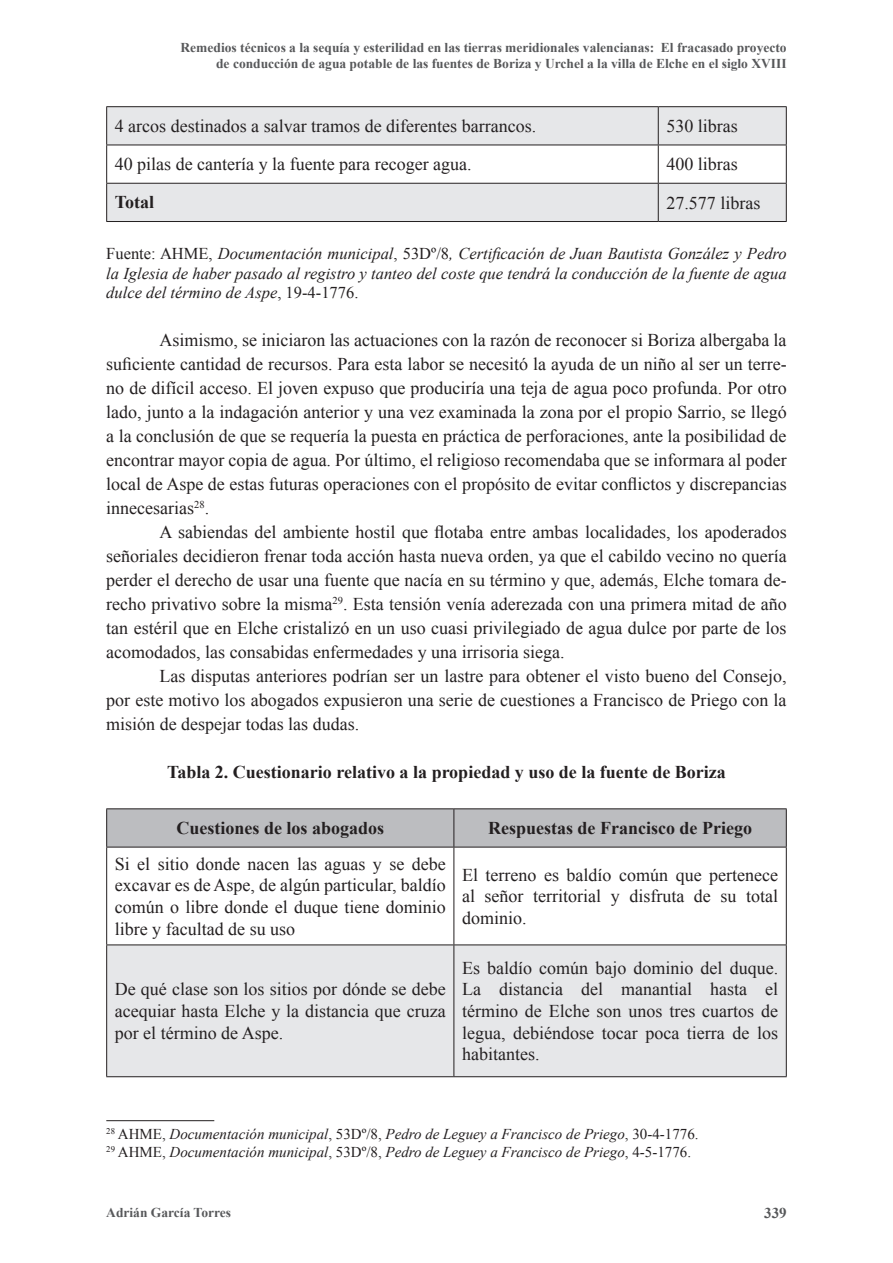
<style>
.page{position:relative;width:893px;height:1263px;background:#fff}
.page>*{position:absolute;margin:0;border:0;box-sizing:border-box;transform-origin:0 0}
.t1{font:18px/24px "Times New Roman";color:#231f20;text-align:justify}
.t2{font:700 18px "Times New Roman";color:#231f20}
.t3{font:italic 16.5px/19.5px "Times New Roman";color:#231f20;text-align:justify}
.t4{font:italic 15px/18px "Times New Roman";color:#231f20}
.t5{font:700 15px "Times New Roman";color:#57585a}
.t6{font:700 13.5px/16.2px "Times New Roman";color:#57585a;text-align:right}
.s1{font-style:normal}
</style>
<div class="page">
<div style="left:107px;top:107px;width:679px;height:114px;background:#e6e7e9"></div>
<svg style="left:107px;top:146px;width:679px;height:37px"></svg>
<hr style="left:106px;top:106px;width:552px;height:1px;background:#231f20">
<hr style="left:106px;top:107px;width:1px;height:38px;background:#231f20">
<hr style="left:658px;top:106px;width:129px;height:1px;background:#231f20">
<hr style="left:658px;top:107px;width:1px;height:38px;background:#231f20">
<hr style="left:786px;top:107px;width:1px;height:38px;background:#231f20">
<hr style="left:106px;top:145px;width:552px;height:1px;background:#231f20">
<hr style="left:106px;top:145px;width:1px;height:38px;background:#231f20">
<hr style="left:658px;top:145px;width:129px;height:1px;background:#231f20">
<hr style="left:658px;top:145px;width:1px;height:38px;background:#231f20">
<hr style="left:786px;top:145px;width:1px;height:38px;background:#231f20">
<hr style="left:106px;top:183px;width:552px;height:1px;background:#231f20">
<hr style="left:106px;top:184px;width:1px;height:37px;background:#231f20">
<hr style="left:658px;top:183px;width:129px;height:1px;background:#231f20">
<hr style="left:658px;top:184px;width:1px;height:37px;background:#231f20">
<hr style="left:786px;top:184px;width:1px;height:37px;background:#231f20">
<hr style="left:106px;top:221px;width:552px;height:1px;background:#231f20">
<hr style="left:658px;top:221px;width:129px;height:1px;background:#231f20">
<div style="left:107px;top:809px;width:679px;height:38px;background:#bcbdc0"></div>
<svg style="left:107px;top:848px;width:679px;height:96px"></svg>
<div style="left:107px;top:945px;width:679px;height:131px;background:#e6e7e9"></div>
<hr style="left:106px;top:808px;width:348px;height:1px;background:#231f20">
<hr style="left:106px;top:809px;width:1px;height:38px;background:#231f20">
<hr style="left:454px;top:808px;width:333px;height:1px;background:#231f20">
<hr style="left:453px;top:809px;width:1px;height:38px;background:#231f20">
<hr style="left:786px;top:809px;width:1px;height:38px;background:#231f20">
<hr style="left:106px;top:847px;width:348px;height:1px;background:#231f20">
<hr style="left:106px;top:847px;width:1px;height:97px;background:#231f20">
<hr style="left:454px;top:847px;width:333px;height:1px;background:#231f20">
<hr style="left:453px;top:847px;width:1px;height:97px;background:#231f20">
<hr style="left:786px;top:847px;width:1px;height:97px;background:#231f20">
<hr style="left:106px;top:944px;width:348px;height:1px;background:#231f20">
<hr style="left:106px;top:945px;width:1px;height:131px;background:#231f20">
<hr style="left:454px;top:944px;width:333px;height:1px;background:#231f20">
<hr style="left:453px;top:945px;width:1px;height:131px;background:#231f20">
<hr style="left:786px;top:945px;width:1px;height:131px;background:#231f20">
<hr style="left:106px;top:1076px;width:348px;height:1px;background:#231f20">
<hr style="left:454px;top:1076px;width:333px;height:1px;background:#231f20">
<hr style="left:106px;top:1120px;width:108px;height:1px;background:#231f20">
<p class="t6" style="left:181px;top:39px;width:608px">Remedios técnicos a la sequía y esterilidad en las tierras meridionales valencianas: El fracasado proyecto de conducción de agua potable de las fuentes de Boriza y Urchel a la villa de Elche en el siglo XVIII</p>
<p class="t1" style="left:115px;top:114px;width:423px">4 arcos destinados a salvar tramos de diferentes barrancos.</p>
<p class="t1" style="left:666px;top:114px;width:73px">530 libras</p>
<p class="t1" style="left:115px;top:152px;width:358px">40 pilas de cantería y la fuente para recoger agua.</p>
<p class="t1" style="left:666px;top:152px;width:73px">400 libras</p>
<p class="t2" style="left:115px;top:190px;width:41px">Total</p>
<p class="t1" style="left:666px;top:190px;width:95px">27.577 libras</p>
<p class="t3" style="left:106px;top:244px;width:682px"><span class="s1">Fuente: AHME,</span> Documentación municipal<span class="s1">, 53Dº/8</span>, Certificación de Juan Bautista González y Pedro la Iglesia de haber pasado al registro y tanteo del coste que tendrá la conducción de la fuente de agua dulce del término de Aspe<span class="s1">, 19-4-1776.</span></p>
<p class="t1" style="left:106px;top:328px;width:682px;text-indent:53px">Asimismo, se iniciaron las actuaciones con la razón de reconocer si Boriza albergaba la suficiente cantidad de recursos. Para esta labor se necesitó la ayuda de un niño al ser un terre&shy;no de difícil acceso. El joven expuso que produciría una teja de agua poco profunda. Por otro lado, junto a la indagación anterior y una vez examinada la zona por el propio Sarrio, se llegó a la conclusión de que se requería la puesta en práctica de perforaciones, ante la posibilidad de encontrar mayor copia de agua. Por último, el religioso recomendaba que se informara al poder local de Aspe de estas futuras operaciones con el propósito de evitar conflictos y discrepancias innecesarias<sup>28</sup>.</p>
<p class="t1" style="left:106px;top:520px;width:682px;text-indent:53px">A sabiendas del ambiente hostil que flotaba entre ambas localidades, los apoderados señoriales decidieron frenar toda acción hasta nueva orden, ya que el cabildo vecino no quería perder el derecho de usar una fuente que nacía en su término y que, además, Elche tomara de&shy;recho privativo sobre la misma<sup>29</sup>. Esta tensión venía aderezada con una primera mitad de año tan estéril que en Elche cristalizó en un uso cuasi privilegiado de agua dulce por parte de los acomodados, las consabidas enfermedades y una irrisoria siega.</p>
<p class="t1" style="left:106px;top:664px;width:682px;text-indent:53px">Las disputas anteriores podrían ser un lastre para obtener el visto bueno del Consejo, por este motivo los abogados expusieron una serie de cuestiones a Francisco de Priego con la misión de despejar todas las dudas.</p>
<p class="t2" style="left:167px;top:760px;width:560px">Tabla 2. Cuestionario relativo a la propiedad y uso de la fuente de Boriza</p>
<p class="t2" style="left:177px;top:815px;width:209px">Cuestiones de los abogados</p>
<p class="t2" style="left:488px;top:815px;width:265px">Respuestas de Francisco de Priego</p>
<p class="t1" style="left:115px;top:853px;width:333px;line-height:21.6px">Si el sitio donde nacen las aguas y se debe excavar es de Aspe, de algún particular, baldío común o libre donde el duque tiene dominio libre y facultad de su uso</p>
<p class="t1" style="left:462px;top:863px;width:318px;line-height:21.6px">El terreno es baldío común que pertenece al señor territorial y disfruta de su total dominio.</p>
<p class="t1" style="left:115px;top:978px;width:332px;line-height:21.6px">De qué clase son los sitios por dónde se debe acequiar hasta Elche y la distancia que cruza por el término de Aspe.</p>
<p class="t1" style="left:462px;top:957px;width:318px;line-height:21.6px">Es baldío común bajo dominio del duque.<br>La distancia del manantial hasta el término de Elche son unos tres cuartos de legua, debiéndose tocar poca tierra de los habitantes.</p>
<p class="t4" style="left:106px;top:1124px;width:594px"><sup>28</sup> <span class="s1">AHME,</span> Documentación municipal<span class="s1">, 53Dº/8,</span> Pedro de Leguey a Francisco de Priego<span class="s1">, 30-4-1776.<br></span><sup>29</sup> <span class="s1">AHME,</span> Documentación municipal<span class="s1">, 53Dº/8,</span> Pedro de Leguey a Francisco de Priego<span class="s1">, 4-5-1776.</span></p>
<p class="t6" style="left:106px;top:1204px;width:126px">Adrián García Torres</p>
<p class="t5" style="left:764px;top:1202px;width:24px">339</p>
</div>
